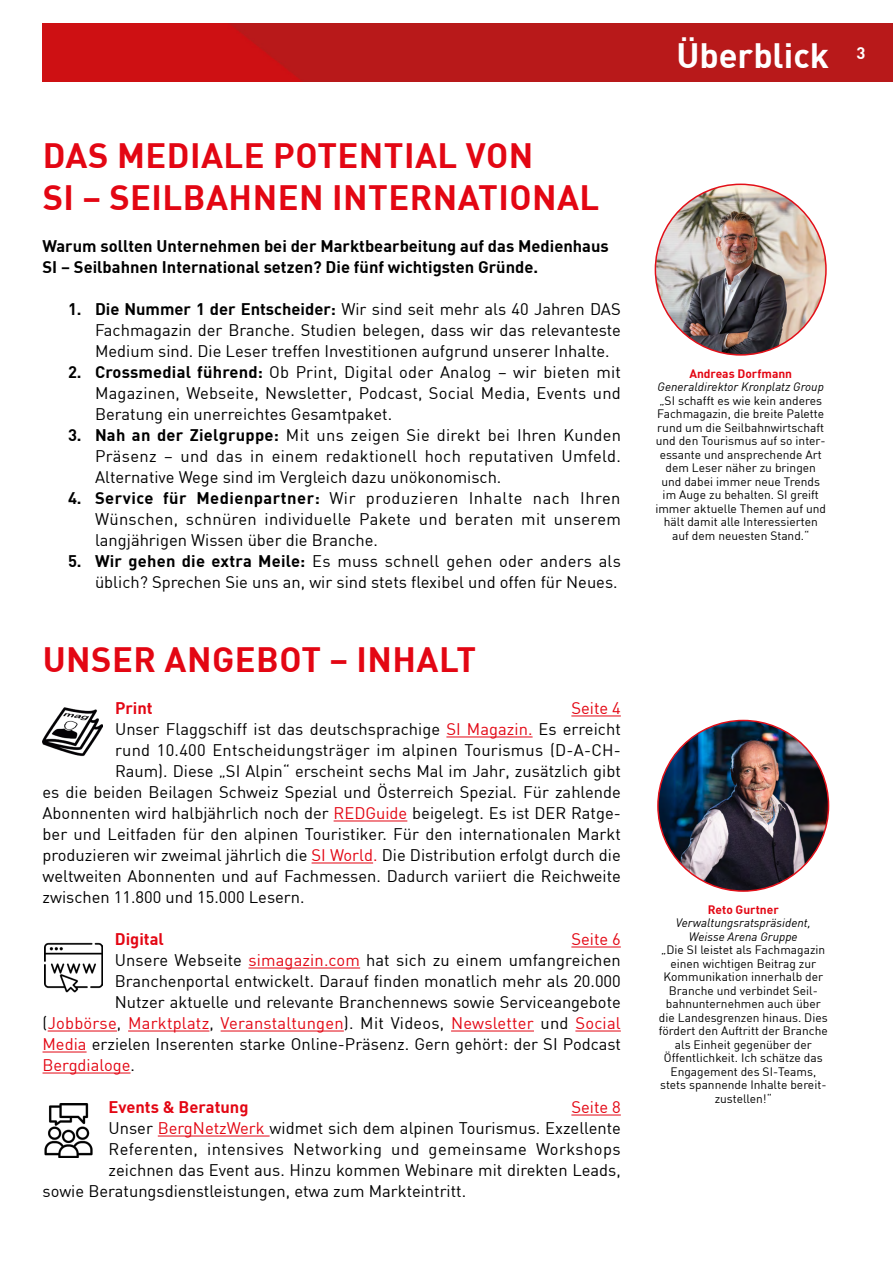
<style>
.page{position:relative;width:893px;height:1263px;background:#fff}
.page>*{position:absolute;margin:0;border:0;box-sizing:border-box;transform-origin:0 0}
.t1{font:700 34.5px/42px "DIN";letter-spacing:.015em;color:#e30613}
.t2{font:700 34.5px "DIN";color:#fff}
.t3{font:16.5px/21px "DIN";color:#000;text-align:justify}
.t4{font:700 16.5px/21px "DIN";color:#000}
.t5{font:16.5px "DIN";letter-spacing:.015em;color:#e30613}
.t6{font:16.5px "DIN";letter-spacing:.025em;color:#000}
.t7{font:700 16.5px "DIN";color:#e30613}
.t8{font:12px/13.5px "DIN";color:#000;text-align:center}
.t9{font:italic 12px/13.5px "DIN";color:#000;text-align:center}
.t10{font:700 12px "DIN";color:#e30613}
.s1{font-weight:700}
.s2{color:#e30613}
.s3{color:#000}
</style>
<div class="page">
<img style="left:655px;top:184px;width:171px;height:171px;border-radius:85px">
<img style="left:658px;top:720px;width:170px;height:171px;border-radius:85px">
<img style="left:43px;top:24px;width:850px;height:57px">
<hr style="left:571px;top:715px;width:50px;height:1px;background:#e30613">
<hr style="left:446px;top:736px;width:87px;height:1px;background:#e30613">
<hr style="left:334px;top:820px;width:73px;height:1px;background:#e30613">
<hr style="left:312px;top:862px;width:61px;height:1px;background:#e30613">
<hr style="left:571px;top:946px;width:50px;height:1px;background:#e30613">
<hr style="left:248px;top:967px;width:112px;height:1px;background:#e30613">
<hr style="left:48px;top:1030px;width:69px;height:1px;background:#e30613">
<hr style="left:128px;top:1030px;width:81px;height:1px;background:#e30613">
<hr style="left:221px;top:1030px;width:123px;height:1px;background:#e30613">
<hr style="left:451px;top:1030px;width:83px;height:1px;background:#e30613">
<hr style="left:575px;top:1030px;width:46px;height:1px;background:#e30613">
<hr style="left:43px;top:1051px;width:44px;height:1px;background:#e30613">
<hr style="left:43px;top:1072px;width:87px;height:1px;background:#e30613">
<hr style="left:571px;top:1114px;width:50px;height:1px;background:#e30613">
<hr style="left:158px;top:1135px;width:112px;height:1px;background:#e30613">
<img style="left:43px;top:707px;width:59px;height:50px">
<img style="left:44px;top:942px;width:58px;height:51px">
<img style="left:44px;top:1103px;width:49px;height:54px">
<h1 class="t1" style="left:43px;top:133px;width:558px">DAS MEDIALE POTENTIAL VON<br>SI – SEILBAHNEN INTERNATIONAL</h1>
<p class="t4" style="left:43px;top:235px;width:568px">Warum sollten Unternehmen bei der Marktbearbeitung auf das Medienhaus<br>SI – Seilbahnen International setzen? Die fünf wichtigsten Gründe.</p>
<p class="t3" style="left:95px;top:298px;width:527px;text-indent:-27px"><span class="s1">1. Die Nummer 1 der Entscheider:</span> Wir sind seit mehr als 40 Jahren DAS Fachmagazin der Branche. Studien belegen, dass wir das relevanteste Medium sind. Die Leser treffen Investitionen aufgrund unserer Inhalte.</p>
<p class="t3" style="left:95px;top:361px;width:527px;text-indent:-27px"><span class="s1">2. Crossmedial führend:</span> Ob Print, Digital oder Analog – wir bieten mit Magazinen, Webseite, Newsletter, Podcast, Social Media, Events und Beratung ein unerreichtes Gesamtpaket.</p>
<p class="t3" style="left:95px;top:424px;width:527px;text-indent:-27px"><span class="s1">3. Nah an der Zielgruppe:</span> Mit uns zeigen Sie direkt bei Ihren Kunden Präsenz – und das in einem redaktionell hoch reputativen Umfeld.<br>Alternative Wege sind im Vergleich dazu unökonomisch.</p>
<p class="t3" style="left:95px;top:487px;width:527px;text-indent:-27px"><span class="s1">4. Service für Medienpartner:</span> Wir produzieren Inhalte nach Ihren Wünschen, schnüren individuelle Pakete und beraten mit unserem langjährigen Wissen über die Branche.</p>
<p class="t3" style="left:68px;top:550px;width:554px;text-align:right"><span class="s1">5. Wir gehen die extra Meile:</span> Es muss schnell gehen oder anders als üblich? Sprechen Sie uns an, wir sind stets flexibel und offen für Neues.</p>
<h1 class="t1" style="left:43px;top:637px;width:435px">UNSER ANGEBOT – INHALT</h1>
<p class="t7" style="left:115px;top:697px;width:39px">Print</p>
<p class="t5" style="left:571px;top:698px;width:51px">Seite 4</p>
<p class="t3" style="left:115px;top:718px;width:507px">Unser Flaggschiff ist das deutschsprachige <span class="s2">SI Magazin.</span> Es erreicht</p>
<p class="t3" style="left:115px;top:739px;width:507px">rund 10.400 Entscheidungsträger im alpinen Tourismus (D-A-CH-</p>
<p class="t3" style="left:115px;top:760px;width:507px">Raum). Diese „SI Alpin“ erscheint sechs Mal im Jahr, zusätzlich gibt</p>
<p class="t3" style="left:43px;top:781px;width:580px">es die beiden Beilagen Schweiz Spezial und Österreich Spezial. Für zahlende</p>
<p class="t3" style="left:43px;top:802px;width:580px">Abonnenten wird halbjährlich noch der <span class="s2">REDGuide</span> beigelegt. Es ist DER Ratge-</p>
<p class="t3" style="left:43px;top:823px;width:580px">ber und Leitfaden für den alpinen Touristiker. Für den internationalen Markt</p>
<p class="t3" style="left:43px;top:844px;width:580px">produzieren wir zweimal jährlich die <span class="s2">SI World.</span> Die Distribution erfolgt durch die</p>
<p class="t3" style="left:43px;top:865px;width:580px">weltweiten Abonnenten und auf Fachmessen. Dadurch variiert die Reichweite</p>
<p class="t3" style="left:43px;top:886px;width:264px">zwischen 11.800 und 15.000 Lesern.</p>
<p class="t7" style="left:115px;top:928px;width:51px">Digital</p>
<p class="t5" style="left:571px;top:929px;width:51px">Seite 6</p>
<p class="t3" style="left:115px;top:949px;width:507px">Unsere Webseite <span class="s2">simagazin.com</span> hat sich zu einem umfangreichen</p>
<p class="t3" style="left:115px;top:970px;width:508px">Branchenportal entwickelt. Darauf finden monatlich mehr als 20.000</p>
<p class="t3" style="left:115px;top:991px;width:507px">Nutzer aktuelle und relevante Branchennews sowie Serviceangebote</p>
<p class="t5" style="left:43px;top:1013px;width:580px"><span class="s3">(</span>Jobbörse<span class="s3">,</span> Marktplatz<span class="s3">,</span> Veranstaltungen<span class="s3">). Mit Videos,</span> Newsletter <span class="s3">und</span> Social</p>
<p class="t3" style="left:43px;top:1033px;width:580px"><span class="s2">Media</span> erzielen Inserenten starke Online-Präsenz. Gern gehört: der SI Podcast</p>
<p class="t5" style="left:43px;top:1055px;width:94px">Bergdialoge<span class="s3">.</span></p>
<p class="t7" style="left:109px;top:1096px;width:142px">Events &amp; Beratung</p>
<p class="t5" style="left:571px;top:1097px;width:51px">Seite 8</p>
<p class="t3" style="left:109px;top:1117px;width:514px">Unser <span class="s2">BergNetzWerk</span> widmet sich dem alpinen Tourismus. Exzellente</p>
<p class="t6" style="left:109px;top:1139px;width:514px">Referenten, intensives Networking und gemeinsame Workshops</p>
<p class="t3" style="left:109px;top:1159px;width:514px">zeichnen das Event aus. Hinzu kommen Webinare mit direkten Leads,</p>
<p class="t3" style="left:43px;top:1180px;width:425px">sowie Beratungsdienstleistungen, etwa zum Markteintritt.</p>
<h1 class="t2" style="left:676px;top:33px;width:191px">Überblick <sup>3</sup></h1>
<p class="t10" style="left:689px;top:365px;width:104px">Andreas Dorfmann</p>
<p class="t9" style="left:658px;top:380px;width:168px">Generaldirektor Kronplatz Group</p>
<p class="t8" style="left:655px;top:393px;width:172px">„SI schafft es wie kein anderes<br>Fachmagazin, die breite Palette rund um die Seilbahnwirtschaft und den Tourismus auf so inter&shy;essante und ansprechende Art dem Leser näher zu bringen und dabei immer neue Trends im Auge zu behalten. SI greift immer aktuelle Themen auf und hält damit alle Interessierten auf dem neuesten Stand.“</p>
<p class="t10" style="left:708px;top:901px;width:73px">Reto Gurtner</p>
<p class="t9" style="left:676px;top:916px;width:136px">Verwaltungsratspräsident,<br>Weisse Arena Gruppe</p>
<p class="t8" style="left:659px;top:943px;width:171px">„Die SI leistet als Fachmagazin einen wichtigen Beitrag zur<br>Kommunikation innerhalb der<br>Branche und verbindet Seil&shy;bahnunternehmen auch über die Landesgrenzen hinaus. Dies fördert den Auftritt der Branche als Einheit gegenüber der<br>Öffentlichkeit. Ich schätze das<br>Engagement des SI-Teams, stets spannende Inhalte bereit&shy;zustellen!“</p>
</div>
